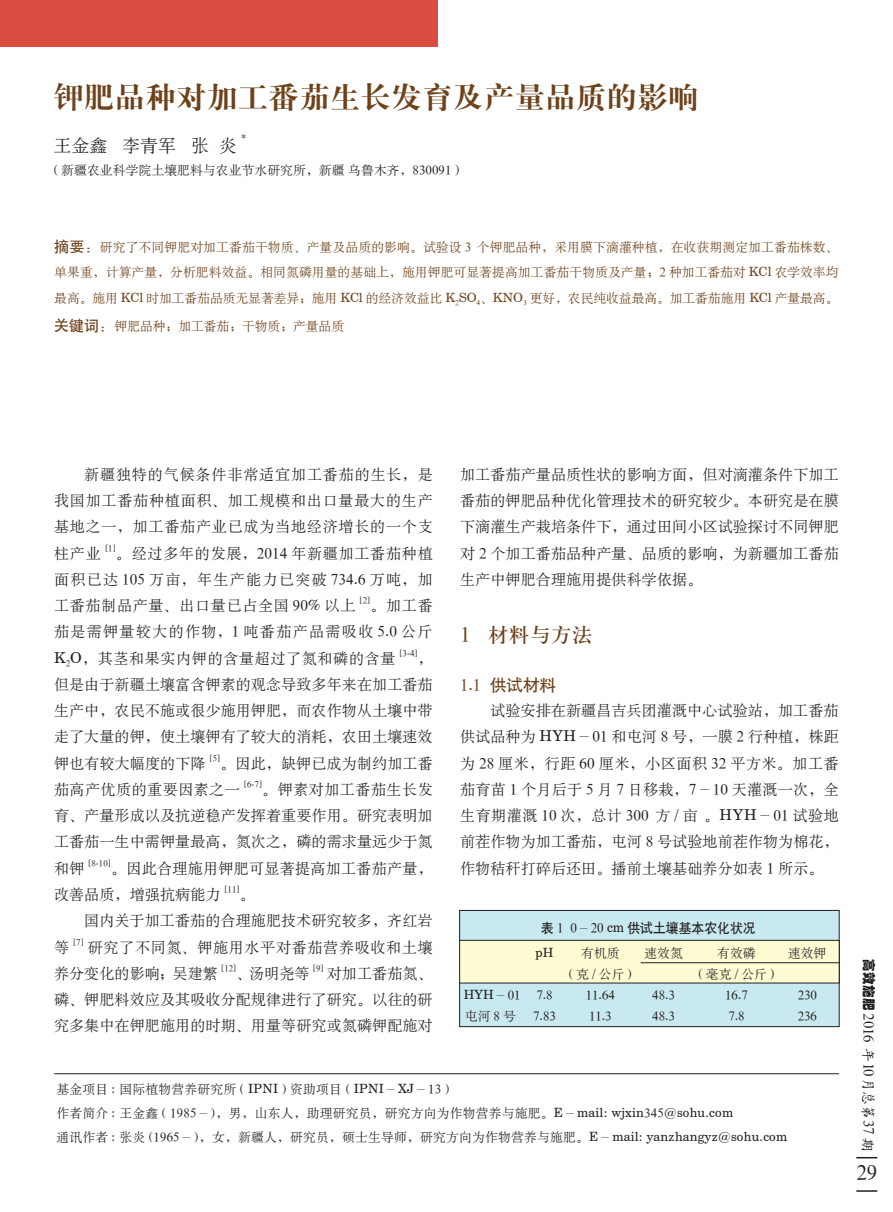
<style>
.page{position:relative;width:893px;height:1212px;background:#fff}
.page>*{position:absolute;margin:0;border:0;box-sizing:border-box;transform-origin:0 0}
.大标题{font:30px "H Ya 4 gj";letter-spacing:.025em;color:#6e4119}
._01{font:21px "H Ya 3 gj";color:#6e4119}
.t1{font:21px "H Ya 6 gj";color:#231f20}
.作者名{font:18px "H Ya 6 gj";color:#231f20}
._02{font:16.5px "H Yb 1 gj";color:#6e4119}
.正文{font:15px/26.2px "H Ya 6 gj";letter-spacing:.01em;color:#231f20;text-align:justify}
.正文-2{font:15px/26.2px "H Ya 6 gj";letter-spacing:.05em;color:#231f20}
.正文-3{font:15px/26.2px "H Ya 6 gj";letter-spacing:.035em;color:#231f20}
.t2{font:14.7px "H Ya 6 gj";letter-spacing:.01em;color:#231f20}
.表头{font:13.5px "H Yb 1 gj";color:#231f20;scale:.95 1}
._03{font:12.75px/25.7px "H Ya 6 gj";color:#6e4119;text-align:justify}
.文献{font:12.75px "H Ya 6 gj";letter-spacing:.02em;color:#231f20}
.表单{font:12.75px "H Ya 6 gj";color:#231f20}
.作者名-2{font:12.75px "H Ya 6 gj";letter-spacing:.01em;color:#231f20}
._020{font:12.75px "H Ya 6 gj";color:#6e4119}
.表单-2{font:12.75px "Century Schoolbook BT";color:#231f20}
.作者名-3{font:10.5px "Century Schoolbook BT";color:#231f20}
.正文-4{font:8.7px "Century Schoolbook BT";color:#231f20}
.s1{font-family:"Century Schoolbook BT"}
.s2{font-family:"H Yb 1 gj";font-size:15px}
.s3{font-family:"H Ya 6 gj"}
.s4{font-family:"H Ya 6 gj";font-size:12.75px}
.s5{font-family:"H Yo 1 gj";font-size:13.5px}
.s6{font-family:"H Yc 1 gj"}
</style>
<div class="page">
<svg style="left:856px;top:1157px;width:21px;height:1px"></svg>
<hr style="left:856px;top:1190px;width:21px;height:2px;background:#231f20">
<div style="left:0;top:0;width:438px;height:47px;background:#db4c40"></div>
<hr style="left:54px;top:1073px;width:785px;height:1px;background:#231f20">
<div style="left:460px;top:910px;width:379px;height:116px;background:#c8e9f0"></div>
<div style="left:459px;top:910px;width:380px;height:117px;border:1px solid #231f20"></div>
<div style="left:460px;top:940px;width:379px;height:43px;background:#fffbd2"></div>
<div style="left:459px;top:940px;width:380px;height:43px;border:1px solid #231f20"></div>
<hr style="left:641px;top:962px;width:198px;height:1px;background:#231f20">
<p class="大标题" style="left:53px;top:82px;width:646px">钾肥品种对加工番茄生长发育及产量品质的影响</p>
<p class="作者名" style="left:53px;top:136px;width:185px">王金鑫 李青军 张炎</p>
<p class="作者名-3" style="left:241px;top:132px;width:7px">*</p>
<p class="作者名-2" style="left:53px;top:163px;width:408px"><span class="s1">(</span> 新疆农业科学院土壤肥料与农业节水研究所，新疆乌鲁木齐，830091 <span class="s1">)</span></p>
<p class="_03" style="left:54px;top:234px;width:786px"><span class="s2">摘要：</span>研究了不同钾肥对加工番茄干物质、产量及品质的影响。试验设 3 个钾肥品种，采用膜下滴灌种植，在收获期测定加工番茄株数、单果重，计算产量，分析肥料效益。相同氮磷用量的基础上，施用钾肥可显著提高加工番茄干物质及产量；2 种加工番茄对 <span class="s1">KCl</span> 农学效率均最高。施用 <span class="s1">KCl</span> 时加工番茄品质无显著差异；施用 <span class="s1">KCl</span> 的经济效益比 <span class="s1">K</span><sub>2</sub><span class="s1">SO</span><sub>4</sub>、<span class="s1">KNO</span><sub>3</sub> 更好，农民纯收益最高。加工番茄施用 <span class="s1">KCl</span> 产量最高。</p>
<p class="_020" style="left:54px;top:319px;width:291px"><span class="s2">关键词：</span>钾肥品种；加工番茄；干物质；产量品质</p>
<p class="正文" style="left:54px;top:461px;width:380px;text-indent:30px">新疆独特的气候条件非常适宜加工番茄的生长，是我国加工番茄种植面积、加工规模和出口量最大的生产基地之一，加工番茄产业已成为当地经济增长的一个支柱产业</p>
<p class="正文-4" style="left:105px;top:542px;width:12px">[<span class="s3">1</span>]</p>
<p class="正文" style="left:54px;top:540px;width:380px;text-indent:62px">。经过多年的发展，2014 年新疆加工番茄种植面积已达 105 万亩，年生产能力已突破 734<span class="s1">.</span>6 万吨，加工番茄制品产量、出口量已占全国 90<span class="s1">%</span> 以上</p>
<p class="正文-4" style="left:360px;top:595px;width:12px">[<span class="s3">2</span>]</p>
<p class="正文" style="left:54px;top:592px;width:380px;text-indent:316px">。加工番茄是需钾量较大的作物，1 吨番茄产品需吸收 5<span class="s1">.</span>0 公斤<span class="s1">K</span><sub>2</sub><span class="s1">O</span>，其茎和果实内钾的含量超过了氮和磷的含量</p>
<p class="正文-4" style="left:399px;top:647px;width:20px">[<span class="s3">3</span>-<span class="s3">4</span>]</p>
<p class="正文" style="left:54px;top:645px;width:380px;text-indent:364px">，但是由于新疆土壤富含钾素的观念导致多年来在加工番茄生产中，农民不施或很少施用钾肥，而农作物从土壤中带走了大量的钾，使土壤钾有了较大的消耗，农田土壤速效钾也有较大幅度的下降</p>
<p class="正文-4" style="left:210px;top:752px;width:12px">[<span class="s3">5</span>]</p>
<p class="正文-3" style="left:54px;top:750px;width:380px;text-indent:166px">。因此，缺钾已成为制约加工番茄高产优质的重要因素之一</p>
<p class="正文-4" style="left:244px;top:778px;width:20px">[<span class="s3">6</span>-<span class="s3">7</span>]</p>
<p class="正文" style="left:54px;top:776px;width:380px;text-indent:208px">。钾素对加工番茄生长发育、产量形成以及抗逆稳产发挥着重要作用。研究表明加工番茄一生中需钾量最高，氮次之，磷的需求量远少于氮和钾</p>
<p class="正文-4" style="left:88px;top:857px;width:24px">[<span class="s3">8</span>-<span class="s3">10</span>]</p>
<p class="正文" style="left:54px;top:855px;width:380px;text-indent:57px">。因此合理施用钾肥可显著提高加工番茄产量，改善品质，增强抗病能力</p>
<p class="正文-4" style="left:224px;top:883px;width:17px">[<span class="s3">11</span>]</p>
<p class="正文" style="left:240px;top:881px;width:16px">。</p>
<p class="正文" style="left:84px;top:907px;width:350px">国内关于加工番茄的合理施肥技术研究较多，齐红岩</p>
<p class="正文" style="left:54px;top:934px;width:16px">等</p>
<p class="正文-4" style="left:73px;top:936px;width:12px">[<span class="s3">7</span>]</p>
<p class="正文-2" style="left:54px;top:934px;width:380px;text-indent:34px">研究了不同氮、钾施用水平对番茄营养吸收和土壤养分变化的影响；吴建繁</p>
<p class="正文-4" style="left:221px;top:962px;width:17px">[<span class="s3">12</span>]</p>
<p class="正文" style="left:237px;top:960px;width:75px">、汤明尧等</p>
<p class="正文-4" style="left:313px;top:962px;width:12px">[<span class="s3">9</span>]</p>
<p class="正文" style="left:54px;top:960px;width:380px;text-indent:273px">对加工番茄氮、磷、钾肥料效应及其吸收分配规律进行了研究。以往的研究多集中在钾肥施用的时期、用量等研究或氮磷钾配施对</p>
<p class="正文" style="left:460px;top:461px;width:380px">加工番茄产量品质性状的影响方面，但对滴灌条件下加工番茄的钾肥品种优化管理技术的研究较少。本研究是在膜下滴灌生产栽培条件下，通过田间小区试验探讨不同钾肥对 2 个加工番茄品种产量、品质的影响，为新疆加工番茄生产中钾肥合理施用提供科学依据。</p>
<p class="_01" style="left:460px;top:624px;width:134px">1 材料与方法</p>
<p class="_02" style="left:460px;top:677px;width:98px"><span class="s3">1</span><span class="s1">.</span><span class="s3">1</span> 供试材料</p>
<p class="正文" style="left:460px;top:697px;width:380px;text-indent:30px">试验安排在新疆昌吉兵团灌溉中心试验站，加工番茄供试品种为 <span class="s1">HYH</span>－01 和屯河 8 号，一膜 2 行种植，株距为 28 厘米，行距 60 厘米，小区面积 32 平方米。加工番茄育苗 1 个月后于 5 月 7 日移栽，7－10 天灌溉一次，全生育期灌溉 10 次，总计 300 方 <span class="s1">/</span> 亩。<span class="s1">HYH</span>－01 试验地前茬作物为加工番茄，屯河 8 号试验地前茬作物为棉花，作物秸秆打碎后还田。播前土壤基础养分如表 1 所示。</p>
<p class="表单-2" style="left:464px;top:986px;width:58px">HYH<span class="s3">－01</span></p>
<p class="表单" style="left:465px;top:1009px;width:52px">屯河8号</p>
<p class="表头" style="left:541px;top:921px;width:227px">表 <span class="s3">1 0</span><span class="s4">－</span><span class="s3">20</span> <span class="s1">cm</span> 供试土壤基本农化状况</p>
<p class="表单-2" style="left:536px;top:944px;width:19px">pH</p>
<p class="表单" style="left:536px;top:988px;width:18px">7<span class="s1">.</span>8</p>
<p class="表单" style="left:533px;top:1009px;width:24px">7<span class="s1">.</span>83</p>
<p class="表单" style="left:717px;top:946px;width:40px">有效磷</p>
<p class="表单" style="left:698px;top:967px;width:78px"><span class="s1">(</span>毫克<span class="s1">/</span>公斤<span class="s1">)</span></p>
<p class="表单" style="left:725px;top:988px;width:24px">16<span class="s1">.</span>7</p>
<p class="表单" style="left:728px;top:1009px;width:18px">7<span class="s1">.</span>8</p>
<p class="表单" style="left:581px;top:946px;width:40px">有机质</p>
<p class="表单-2" style="left:569px;top:965px;width:65px">(<span class="s3">克</span>/<span class="s3">公斤</span>)</p>
<p class="表单" style="left:586px;top:988px;width:30px">11<span class="s1">.</span>64</p>
<p class="表单" style="left:589px;top:1009px;width:24px">11<span class="s1">.</span>3</p>
<p class="表单" style="left:644px;top:946px;width:40px">速效氮</p>
<p class="表单" style="left:652px;top:988px;width:24px">48<span class="s1">.</span>3</p>
<p class="表单" style="left:652px;top:1009px;width:24px">48<span class="s1">.</span>3</p>
<p class="表单" style="left:788px;top:946px;width:40px">速效钾</p>
<p class="表单" style="left:798px;top:988px;width:21px">230</p>
<p class="表单" style="left:798px;top:1009px;width:21px">236</p>
<p class="文献" style="left:56px;top:1083px;width:395px">基金项目 <span class="s1">:</span> 国际植物营养研究所 <span class="s1">( IPNI )</span> 资助项目 <span class="s1">( IPNI</span>－<span class="s1">XJ</span>－13 <span class="s1">)</span></p>
<p class="文献" style="left:56px;top:1107px;width:678px">作者简介 <span class="s1">:</span> 王金鑫 <span class="s1">(</span> 1985－<span class="s1">)</span>，男，山东人，助理研究员，研究方向为作物营养与施肥。<span class="s1">E</span>－<span class="s1">mail: wjxin</span>345<span class="s1">@sohu.com</span></p>
<p class="文献" style="left:56px;top:1131px;width:732px">通讯作者 <span class="s1">:</span> 张炎 <span class="s1">(</span>1965－<span class="s1">)</span>，女，新疆人，研究员，硕士生导师，研究方向为作物营养与施肥。<span class="s1">E</span>－<span class="s1">mail: yanzhangyz@sohu.com</span></p>
<p class="t2" style="left:876px;top:959px;width:194px;rotate:90deg"><span class="s5">高效施肥</span> 2016 <span class="s6">年 月总第</span>37 <span class="s6">期</span></p>
<p class="t2" style="left:876px;top:1063px;width:15px;rotate:90deg">10</p>
<h2 class="t1" style="left:856px;top:1162px;width:22px">29</h2>
</div>
